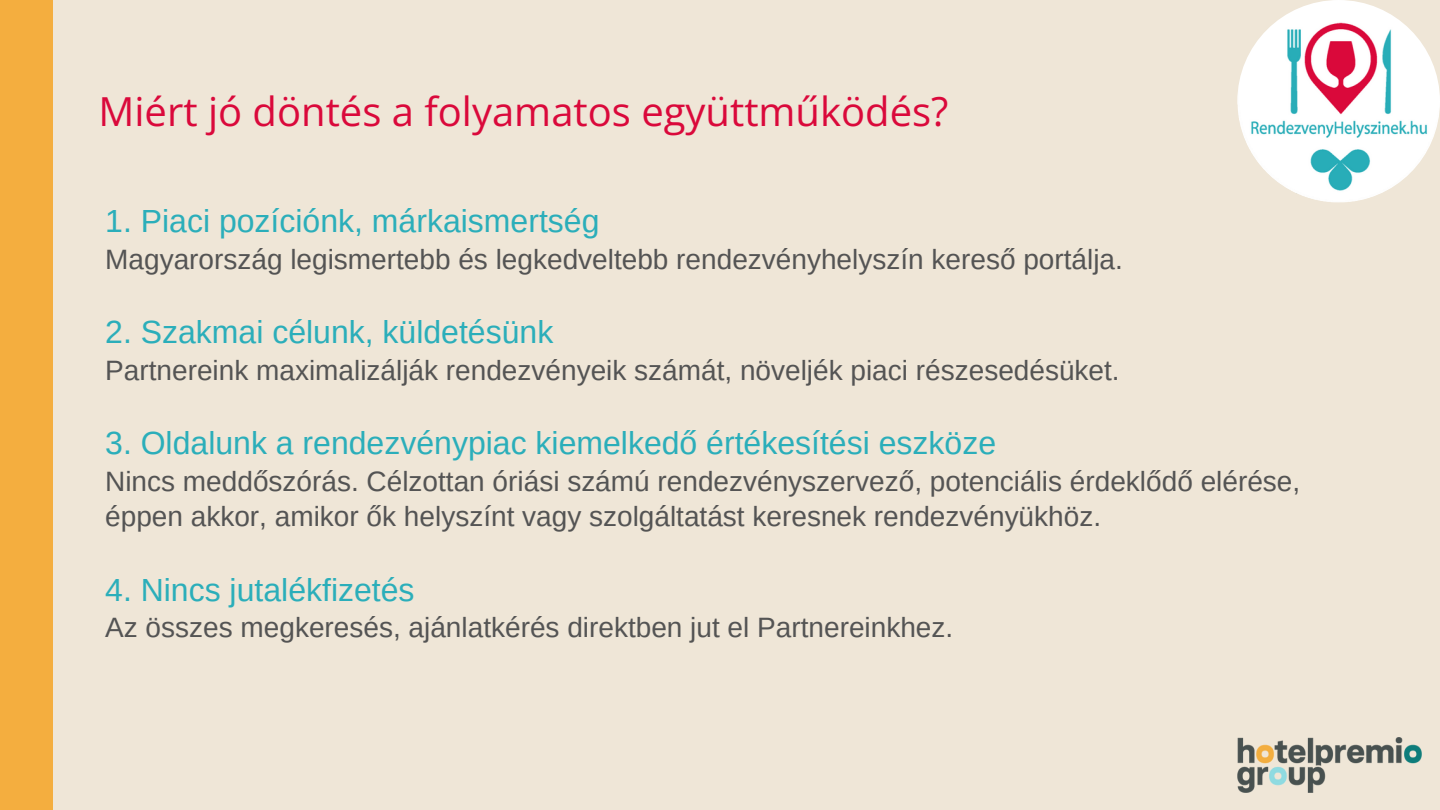
<style>
.page{position:relative;width:1440px;height:810px;background:#efe6d7}
.page>*{position:absolute;margin:0;border:0;box-sizing:border-box;transform-origin:0 0}
.t1{font:40px "Open Sans";color:#da093b}
.t2{font:32px "Arimo";color:#2baeba}
.t3{font:28px/35.2px "Arimo";color:#545454}
</style>
<div class="page">
<div style="left:0;top:0;width:52px;height:810px;background:#f4ae3f"></div>
<img style="left:1237px;top:0;width:203px;height:203px;border-radius:50%">
<img style="left:1237px;top:737px;width:184px;height:56px">
<h1 class="t1" style="left:99px;top:84px;width:851px">Miért jó döntés a folyamatos együttműködés?</h1>
<p class="t2" style="left:105px;top:203px;width:496px">1. Piaci pozíciónk, márkaismertség</p>
<p class="t3" style="left:105px;top:242px;width:1019px">Magyarország legismertebb és legkedveltebb rendezvényhelyszín kereső portálja.</p>
<p class="t2" style="left:105px;top:314px;width:450px">2. Szakmai célunk, küldetésünk</p>
<p class="t3" style="left:105px;top:353px;width:1016px">Partnereink maximalizálják rendezvényeik számát, növeljék piaci részesedésüket.</p>
<p class="t2" style="left:105px;top:425px;width:892px">3. Oldalunk a rendezvénypiac kiemelkedő értékesítési eszköze</p>
<p class="t3" style="left:105px;top:464px;width:1197px">Nincs meddőszórás. Célzottan óriási számú rendezvényszervező, potenciális érdeklődő elérése, éppen akkor, amikor ők helyszínt vagy szolgáltatást keresnek rendezvényükhöz.</p>
<p class="t2" style="left:105px;top:572px;width:311px">4. Nincs jutalékfizetés</p>
<p class="t3" style="left:105px;top:610px;width:850px">Az összes megkeresés, ajánlatkérés direktben jut el Partnereinkhez.</p>
</div>
